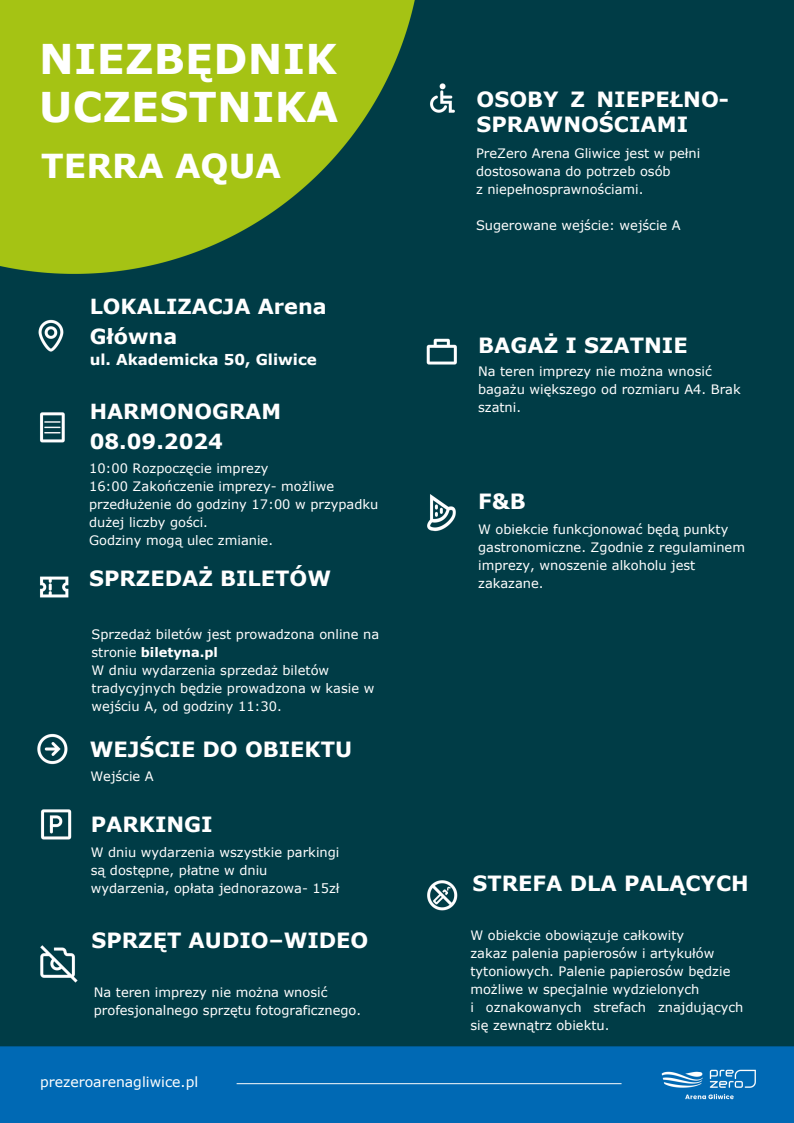
<style>
.page{position:relative;width:794px;height:1123px;background:#fff}
.page>*{position:absolute;margin:0;border:0;box-sizing:border-box;transform-origin:0 0}
.t1{font:700 41px/48.8px "Verdana";letter-spacing:.005em;color:#fff}
.t2{font:700 33px "Verdana";color:#fff}
.t3{font:700 21px/24.8px "Verdana";color:#fff}
.t4{font:700 20.8px/30.8px "Verdana";color:#fff}
.t5{font:700 15px "Verdana";color:#fff}
.t6{font:14px "Verdana";color:#fff}
.t7{font:13px/18px "Verdana";color:#fff}
.s1{font-weight:700}
</style>
<div class="page">
<img style="left:0;top:0;width:794px;height:1123px">
<h2 class="t1" style="left:39px;top:33px;width:301px">NIEZBĘDNIK<br>UCZESTNIKA</h2>
<h3 class="t2" style="left:41px;top:145px;width:241px">TERRA AQUA</h3>
<h3 class="t4" style="left:90px;top:290px;width:238px">LOKALIZACJA Arena<br>Główna</h3>
<h3 class="t5" style="left:90px;top:350px;width:229px">ul. Akademicka 50, Gliwice</h3>
<p class="t4" style="left:90px;top:395px;width:193px">HARMONOGRAM<br>08.09.2024</p>
<h3 class="t7" style="left:89px;top:459px;width:181px">10:00 Rozpoczęcie imprezy</h3>
<h3 class="t7" style="left:89px;top:477px;width:291px">16:00 Zakończenie imprezy- możliwe przedłużenie do godziny 17:00 w przypadku dużej liczby gości.</h3>
<p class="t7" style="left:89px;top:531px;width:185px">Godziny mogą ulec zmianie.</p>
<p class="t3" style="left:89px;top:565px;width:243px">SPRZEDAŻ BILETÓW</p>
<p class="t7" style="left:91px;top:625px;width:289px">Sprzedaż biletów jest prowadzona online na stronie <span class="s1">biletyna.pl</span></p>
<p class="t7" style="left:91px;top:661px;width:284px">W dniu wydarzenia sprzedaż biletów tradycyjnych będzie prowadzona w kasie w</p>
<h5 class="t7" style="left:91px;top:697px;width:192px">wejściu A, od godziny 11:30.</h5>
<p class="t3" style="left:90px;top:736px;width:264px">WEJŚCIE DO OBIEKTU</p>
<h3 class="t7" style="left:90px;top:767px;width:65px">Wejście A</h3>
<p class="t3" style="left:91px;top:811px;width:123px">PARKINGI</p>
<p class="t7" style="left:91px;top:843px;width:250px">W dniu wydarzenia wszystkie parkingi są dostępne, płatne w dniu wydarzenia, opłata jednorazowa- 15zł</p>
<h4 class="t3" style="left:91px;top:927px;width:278px">SPRZĘT AUDIO–WIDEO</h4>
<h3 class="t7" style="left:94px;top:982px;width:269px">Na teren imprezy nie można wnosić profesjonalnego sprzętu fotograficznego.</h3>
<h1 class="t6" style="left:40px;top:1073px;width:160px">prezeroarenagliwice.pl</h1>
<p class="t3" style="left:476px;top:86px;width:254px">OSOBY Z NIEPEŁNO-<br>SPRAWNOŚCIAMI</p>
<p class="t7" style="left:476px;top:144px;width:226px">PreZero Arena Gliwice jest w pełni dostosowana do potrzeb osób</p>
<p class="t7" style="left:476px;top:180px;width:169px">z niepełnosprawnościami.</p>
<h3 class="t7" style="left:476px;top:216px;width:206px">Sugerowane wejście: wejście A</h3>
<p class="t3" style="left:478px;top:332px;width:211px">BAGAŻ I SZATNIE</p>
<p class="t7" style="left:478px;top:362px;width:264px">Na teren imprezy nie można wnosić bagażu większego od rozmiaru A4. Brak szatni.</p>
<h3 class="t3" style="left:478px;top:488px;width:49px">F&amp;B</h3>
<p class="t7" style="left:478px;top:519px;width:268px">W obiekcie funkcjonować będą punkty gastronomiczne. Zgodnie z regulaminem imprezy, wnoszenie alkoholu jest zakazane.</p>
<p class="t3" style="left:472px;top:870px;width:278px">STREFA DLA PALĄCYCH</p>
<p class="t7" style="left:470px;top:926px;width:215px">W obiekcie obowiązuje całkowity</p>
<p class="t7" style="left:470px;top:944px;width:261px">zakaz palenia papierosów i artykułów tytoniowych. Palenie papierosów będzie możliwe w specjalnie wydzielonych</p>
<h3 class="t7" style="left:470px;top:998px;width:274px">i oznakowanych strefach znajdujących się zewnątrz obiektu.</h3>
</div>
